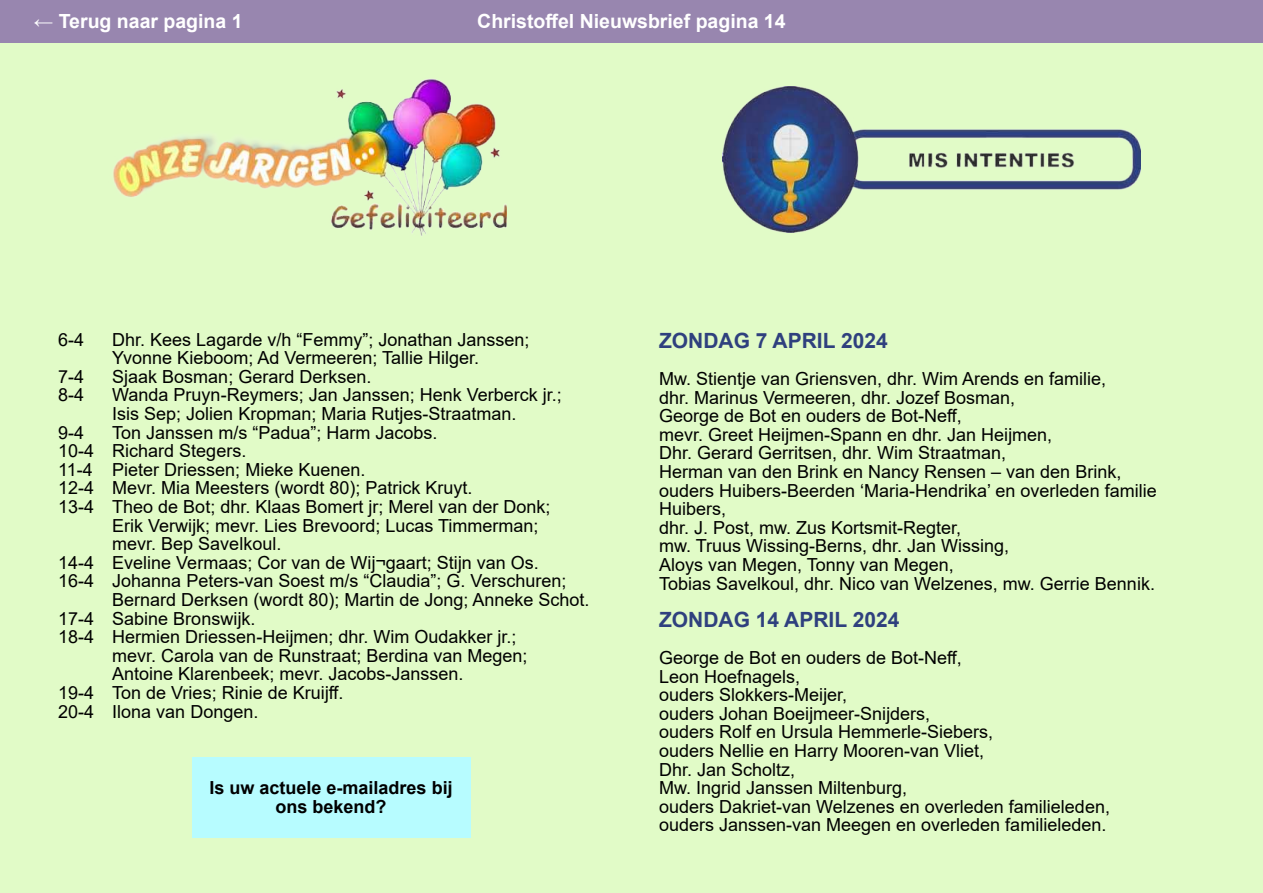
<style>
.page{position:relative;width:1263px;height:893px;background:#e1fbc7}
.page>*{position:absolute;margin:0;border:0;box-sizing:border-box;transform-origin:0 0}
.t1{font:700 21px "Arial";color:#2f407e}
.t2{font:700 19.5px "Arial";color:#fff}
.t3{font:18px/18.6px "Arial";color:#000}
.t4{font:700 18px/18.6px "Arial";color:#000;text-align:center}
</style>
<div class="page">
<div style="left:0;top:0;width:1263px;height:43px;background:#9886af"></div>
<img style="left:113px;top:78px;width:393px;height:158px">
<img style="left:722px;top:86px;width:419px;height:147px">
<div style="left:192px;top:757px;width:279px;height:80px;background:#b7fcff"></div>
<p class="t2" style="left:34px;top:8px;width:210px">← Terug naar pagina 1</p>
<p class="t2" style="left:477px;top:8px;width:310px">Christo昀昀el Nieuwsbrief pagina 14</p>
<p class="t3" style="left:58px;top:330px;width:28px">6-4</p>
<p class="t3" style="left:112px;top:330px;width:419px">Dhr. Kees Lagarde v/h “Femmy”; Jonathan Janssen;<br>Yvonne Kieboom; Ad Vermeeren; Tallie Hilger.</p>
<p class="t3" style="left:58px;top:367px;width:28px">7-4</p>
<p class="t3" style="left:112px;top:367px;width:261px">Sjaak Bosman; Gerard Derksen.</p>
<p class="t3" style="left:58px;top:386px;width:28px">8-4</p>
<p class="t3" style="left:112px;top:386px;width:451px">Wanda Pruyn-Reymers; Jan Janssen; Henk Verberck jr.;<br>Isis Sep; Jolien Kropman; Maria Rutjes-Straatman.</p>
<p class="t3" style="left:58px;top:423px;width:28px">9-4</p>
<p class="t3" style="left:112px;top:423px;width:327px">Ton Janssen m/s “Padua”; Harm Jacobs.</p>
<p class="t3" style="left:58px;top:442px;width:190px">10-4 Richard Stegers.</p>
<p class="t3" style="left:58px;top:460px;width:309px">11-4 Pieter Driessen; Mieke Kuenen.</p>
<p class="t3" style="left:58px;top:479px;width:416px">12-4 Mevr. Mia Meesters (wordt 80); Patrick Kruyt.</p>
<p class="t3" style="left:58px;top:497px;width:494px">13-4 Theo de Bot; dhr. Klaas Bomert jr; Merel van der Donk;</p>
<p class="t3" style="left:112px;top:516px;width:428px">Erik Verwĳk; mevr. Lies Brevoord; Lucas Timmerman;</p>
<p class="t3" style="left:112px;top:535px;width:171px">mevr. Bep Savelkoul.</p>
<p class="t3" style="left:58px;top:553px;width:482px">14-4 Eveline Vermaas; Cor van de Wĳ¬gaart; Stĳn van Os.</p>
<p class="t3" style="left:58px;top:572px;width:510px">16-4 Johanna Peters-van Soest m/s “Claudia”; G. Verschuren;</p>
<p class="t3" style="left:112px;top:590px;width:479px">Bernard Derksen (wordt 80); Martin de Jong; Anneke Schot.</p>
<p class="t3" style="left:58px;top:609px;width:199px">17-4 Sabine Bronswĳk.</p>
<p class="t3" style="left:58px;top:628px;width:460px">18-4 Hermien Driessen-Heĳmen; dhr. Wim Oudakker jr.;</p>
<p class="t3" style="left:112px;top:646px;width:417px">mevr. Carola van de Runstraat; Berdina van Megen;</p>
<p class="t3" style="left:112px;top:665px;width:353px">Antoine Klarenbeek; mevr. Jacobs-Janssen.</p>
<p class="t3" style="left:58px;top:683px;width:287px">19-4 Ton de Vries; Rinie de Kruĳ昀昀.</p>
<p class="t3" style="left:58px;top:702px;width:202px">20-4 Ilona van Dongen.</p>
<p class="t4" style="left:210px;top:779px;width:245px">Is uw actuele e-mailadres bĳ ons bekend?</p>
<p class="t1" style="left:659px;top:326px;width:230px">ZONDAG 7 APRIL 2024</p>
<p class="t3" style="left:659px;top:369px;width:499px">Mw. Stientje van Griensven, dhr. Wim Arends en familie,<br>dhr. Marinus Vermeeren, dhr. Jozef Bosman,<br>George de Bot en ouders de Bot-Ne昀昀,<br>mevr. Greet Heĳmen-Spann en dhr. Jan Heĳmen,<br>Dhr. Gerard Gerritsen, dhr. Wim Straatman,<br>Herman van den Brink en Nancy Rensen – van den Brink, ouders Huibers-Beerden ‘Maria-Hendrika’ en overleden familie Huibers,<br>dhr. J. Post, mw. Zus Kortsmit-Regter,<br>mw. Truus Wissing-Berns, dhr. Jan Wissing,<br>Aloys van Megen, Tonny van Megen,<br>Tobias Savelkoul, dhr. Nico van Welzenes, mw. Gerrie Bennik.</p>
<p class="t1" style="left:659px;top:605px;width:242px">ZONDAG 14 APRIL 2024</p>
<p class="t3" style="left:659px;top:648px;width:452px">George de Bot en ouders de Bot-Ne昀昀,<br>Leon Hoefnagels,<br>ouders Slokkers-Meĳer,<br>ouders Johan Boeĳmeer-Snĳders,<br>ouders Rolf en Ursula Hemmerle-Siebers,<br>ouders Nellie en Harry Mooren-van Vliet,<br>Dhr. Jan Scholtz,<br>Mw. Ingrid Janssen Miltenburg,<br>ouders Dakriet-van Welzenes en overleden familieleden, ouders Janssen-van Meegen en overleden familieleden.</p>
</div>
